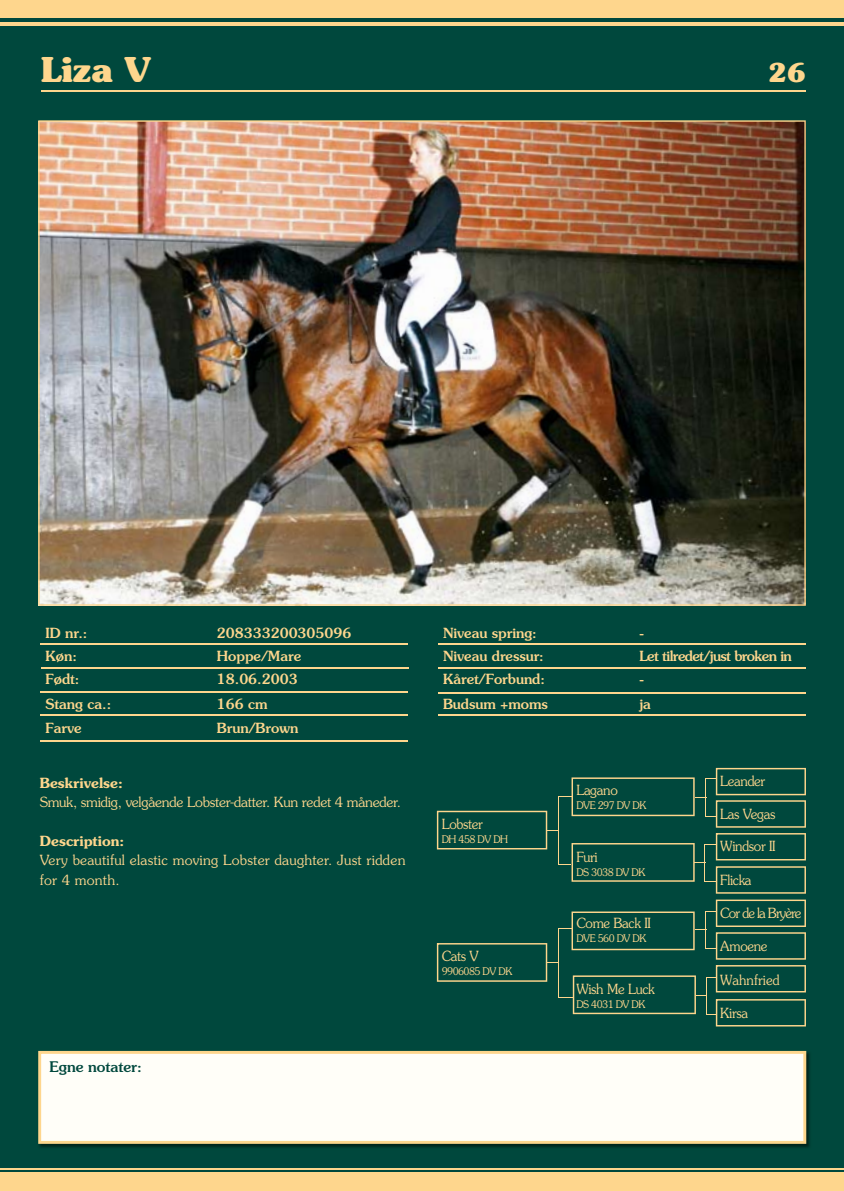
<style>
.page{position:relative;width:844px;height:1191px;background:#fff}
.page>*{position:absolute;margin:0;border:0;box-sizing:border-box;transform-origin:0 0}
.t1{font:700 34.12px "Souvenir";color:#fed68d}
.t2{font:700 25.9px "Souvenir";color:#fed68d}
.t3{font:500 14.7px "Souvenir";color:#00483d}
.t4{font:500 14px "Souvenir";color:#fed68d}
.t5{font:300 14px "Souvenir";letter-spacing:-.02em;color:#fed68d;scale:.95 1}
.t6{font:300 14px/19.2px "Souvenir";letter-spacing:.015em;color:#fed68d}
.t7{font:300 14px "Souvenir";letter-spacing:-.02em;color:#fed68d}
.t8{font:500 14px "Souvenir";letter-spacing:-.04em;color:#fed68d}
.t9{font:600 14px "Souvenir";color:#fed68d}
.t10{font:300 14px "Souvenir";letter-spacing:-.07em;color:#fed68d;scale:.95 1}
.t11{font:300 14px "Souvenir";color:#fed68d;scale:.95 1}
.t12{font:300 10.5px "Souvenir";letter-spacing:-.05em;color:#fed68d;scale:.95 1}
</style>
<div class="page">
<div style="left:0;top:0;width:843px;height:1191px;background:#00483d"></div>
<hr style="left:0;top:1167px;width:843px;height:2px;background:#fed68d">
<div style="left:0;top:1172px;width:843px;height:19px;background:#fed68d"></div>
<hr style="left:0;top:22px;width:843px;height:3px;background:#fed68d">
<div style="left:0;top:0;width:843px;height:17px;background:#fed68d"></div>
<hr style="left:41px;top:91px;width:764px;height:1px;background:#fed68d">
<hr style="left:40px;top:643px;width:367px;height:1px;background:#fed68d">
<hr style="left:41px;top:667px;width:367px;height:2px;background:#fed68d">
<hr style="left:40px;top:691px;width:367px;height:2px;background:#fed68d">
<hr style="left:40px;top:714px;width:367px;height:2px;background:#fed68d">
<hr style="left:40px;top:740px;width:367px;height:2px;background:#fed68d">
<hr style="left:438px;top:714px;width:368px;height:2px;background:#fed68d">
<hr style="left:438px;top:692px;width:368px;height:1px;background:#fed68d">
<hr style="left:438px;top:667px;width:368px;height:1px;background:#fed68d">
<hr style="left:438px;top:643px;width:368px;height:1px;background:#fed68d">
<img style="left:38px;top:1050px;width:772px;height:98px">
<div style="left:38px;top:1051px;width:768px;height:92px;background:#fffef8"></div>
<img style="left:38px;top:120px;width:767px;height:485px">
<svg style="left:437px;top:768px;width:368px;height:125px"></svg>
<svg style="left:437px;top:899px;width:368px;height:127px"></svg>
<h1 class="t1" style="left:41px;top:48px;width:111px">Liza V</h1>
<h2 class="t2" style="left:768px;top:56px;width:39px">26</h2>
<p class="t4" style="left:46px;top:624px;width:43px">ID nr.:</p>
<p class="t4" style="left:217px;top:624px;width:136px">208333200305096</p>
<p class="t4" style="left:443px;top:624px;width:95px">Niveau spring:</p>
<p class="t4" style="left:639px;top:624px;width:6px">-</p>
<p class="t4" style="left:46px;top:647px;width:33px">Køn:</p>
<p class="t4" style="left:217px;top:647px;width:86px">Hoppe/Mare</p>
<p class="t4" style="left:443px;top:647px;width:102px">Niveau dressur:</p>
<p class="t8" style="left:639px;top:647px;width:154px">Let tilredet/just broken in</p>
<p class="t4" style="left:46px;top:670px;width:35px">Født:</p>
<p class="t4" style="left:217px;top:670px;width:82px">18.06.2003</p>
<p class="t4" style="left:443px;top:670px;width:103px">Kåret/Forbund:</p>
<p class="t4" style="left:639px;top:670px;width:6px">-</p>
<p class="t4" style="left:46px;top:696px;width:67px">Stang ca.:</p>
<p class="t4" style="left:217px;top:696px;width:52px">166 cm</p>
<p class="t4" style="left:443px;top:696px;width:106px">Budsum +moms</p>
<p class="t4" style="left:639px;top:696px;width:13px">ja</p>
<p class="t4" style="left:46px;top:719px;width:37px">Farve</p>
<p class="t4" style="left:217px;top:719px;width:83px">Brun/Brown</p>
<p class="t9" style="left:40px;top:773px;width:85px">Beskrivelse:</p>
<p class="t7" style="left:40px;top:793px;width:362px">Smuk, smidig, velgående Lobster-datter. Kun redet 4 måneder.</p>
<p class="t9" style="left:40px;top:832px;width:86px">Description:</p>
<p class="t6" style="left:40px;top:850px;width:367px">Very beautiful elastic moving Lobster daughter. Just ridden for 4 month.</p>
<p class="t3" style="left:50px;top:1058px;width:94px">Egne notater:</p>
<p class="t5" style="left:441px;top:815px;width:45px">Lobster</p>
<p class="t12" style="left:441px;top:832px;width:72px">DH 458 DV DH</p>
<p class="t5" style="left:441px;top:947px;width:41px">Cats V</p>
<p class="t12" style="left:441px;top:965px;width:76px">9906085 DV DK</p>
<p class="t5" style="left:576px;top:781px;width:45px">Lagano</p>
<p class="t12" style="left:576px;top:799px;width:75px">DVE 297 DV DK</p>
<p class="t5" style="left:576px;top:848px;width:24px">Furi</p>
<p class="t12" style="left:576px;top:865px;width:74px">DS 3038 DV DK</p>
<p class="t5" style="left:576px;top:914px;width:80px">Come Back II</p>
<p class="t12" style="left:576px;top:931px;width:75px">DVE 560 DV DK</p>
<p class="t5" style="left:576px;top:980px;width:84px">Wish Me Luck</p>
<p class="t12" style="left:576px;top:997px;width:74px">DS 4031 DV DK</p>
<p class="t5" style="left:720px;top:772px;width:49px">Leander</p>
<p class="t5" style="left:720px;top:805px;width:59px">Las Vegas</p>
<p class="t5" style="left:720px;top:837px;width:60px">Windsor II</p>
<p class="t5" style="left:720px;top:871px;width:34px">Flicka</p>
<p class="t10" style="left:720px;top:904px;width:87px">Cor de la Bryère</p>
<p class="t5" style="left:720px;top:937px;width:51px">Amoene</p>
<p class="t11" style="left:720px;top:971px;width:64px">Wahnfried</p>
<p class="t5" style="left:720px;top:1004px;width:31px">Kirsa</p>
</div>
